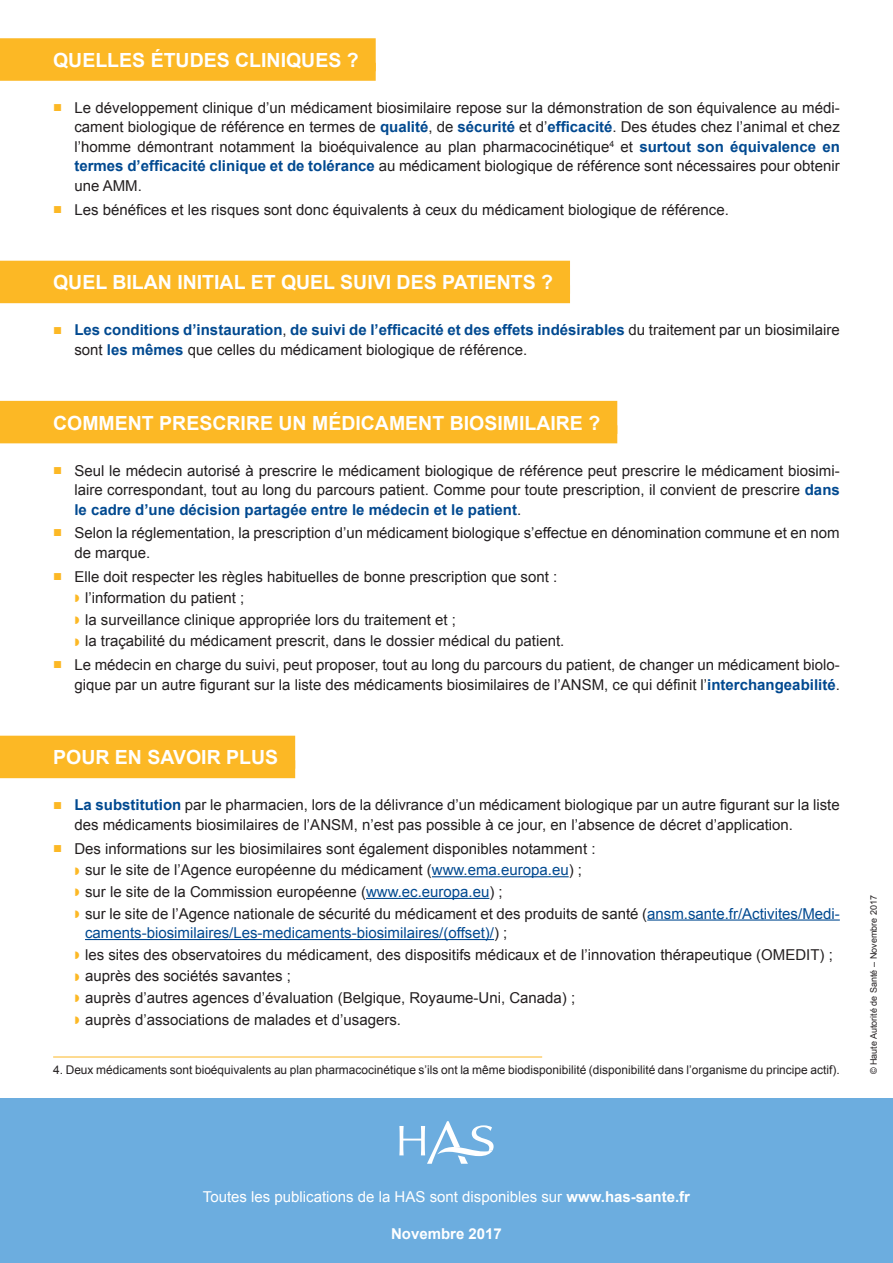
<style>
.page{position:relative;width:893px;height:1263px;background:#fff}
.page>*{position:absolute;margin:0;border:0;box-sizing:border-box;transform-origin:0 0}
.Rubrique{font:700 19.5px "Arial";color:#fff}
.t1{font:15px/19.5px "Arial";color:#231f20;text-align:justify}
.t2{font:15px/19.5px "Arial";color:#014990}
.t3{font:700 15px/19.5px "Arial";color:#014990}
.titre{font:15px "Arial";color:#fff}
.titre-2{font:700 15px "Arial";color:#fff}
.note_bas_de_page{font:12px "Arial";color:#231f20}
.titre-3{font:9px "Arial";color:#231f20}
.s1{color:#fcb825}
.s2{font-weight:700;color:#014990}
.s3{font-weight:400;color:#fcb825}
.s4{font-weight:400;color:#231f20}
.s5{color:#014990}
.s6{color:#231f20}
.s7{font-weight:700}
</style>
<div class="page">
<div style="left:0;top:1098px;width:893px;height:165px;background:#6caddf"></div>
<svg style="left:399px;top:1121px;width:95px;height:43px"></svg>
<div style="left:0;top:38px;width:376px;height:33px;background:#fcb825"></div>
<div style="left:0;top:63px;width:376px;height:18px;background:#fcb825"></div>
<div style="left:0;top:401px;width:617px;height:33px;background:#fcb825"></div>
<div style="left:0;top:425px;width:617px;height:18px;background:#fcb825"></div>
<div style="left:0;top:736px;width:295px;height:33px;background:#fcb825"></div>
<div style="left:0;top:760px;width:295px;height:18px;background:#fcb825"></div>
<hr style="left:432px;top:876px;width:137px;height:1px;background:#014990">
<hr style="left:366px;top:898px;width:123px;height:1px;background:#014990">
<hr style="left:647px;top:919px;width:193px;height:1px;background:#014990">
<hr style="left:85px;top:939px;width:409px;height:1px;background:#014990">
<div style="left:0;top:261px;width:570px;height:33px;background:#fcb825"></div>
<div style="left:0;top:285px;width:570px;height:18px;background:#fcb825"></div>
<hr style="left:53px;top:1057px;width:489px;height:1px;background:#fcb825">
<p class="Rubrique" style="left:53px;top:47px;width:307px">QUELLES ÉTUDES CLINIQUES ?</p>
<p class="t1" style="left:74px;top:98px;width:767px;text-indent:-21px"><span class="s1">■</span> Le développement clinique d’un médicament biosimilaire repose sur la démonstration de son équivalence au médi&shy;cament biologique de référence en termes de <span class="s2">qualité</span>, de <span class="s2">sécurité</span> et d’<span class="s2">efficacité</span>. Des études chez l’animal et chez l’homme démontrant notamment la bioéquivalence au plan pharmacocinétique<sup>4</sup> et <span class="s2">surtout son équivalence en termes d’efficacité clinique et de tolérance</span> au médicament biologique de référence sont nécessaires pour obtenir une AMM.</p>
<p class="t1" style="left:53px;top:200px;width:677px"><span class="s1">■</span> Les bénéfices et les risques sont donc équivalents à ceux du médicament biologique de référence.</p>
<p class="Rubrique" style="left:53px;top:270px;width:501px">QUEL BILAN INITIAL ET QUEL SUIVI DES PATIENTS ?</p>
<p class="t3" style="left:74px;top:321px;width:767px;text-indent:-21px"><span class="s3">■</span> Les conditions d’instauration<span class="s4">,</span> de suivi de l’efficacité et des effets indésirables <span class="s4">du traitement par un biosimilaire sont</span> les mêmes <span class="s4">que celles du médicament biologique de référence.</span></p>
<p class="Rubrique" style="left:53px;top:410px;width:549px">COMMENT PRESCRIRE UN MÉDICAMENT BIOSIMILAIRE ?</p>
<p class="t1" style="left:74px;top:461px;width:767px;text-indent:-21px"><span class="s1">■</span> Seul le médecin autorisé à prescrire le médicament biologique de référence peut prescrire le médicament biosimi&shy;laire correspondant, tout au long du parcours patient. Comme pour toute prescription, il convient de prescrire <span class="s2">dans le cadre d’une décision partagée entre le médecin et le patient</span>.</p>
<p class="t1" style="left:74px;top:523px;width:767px;text-indent:-21px"><span class="s1">■</span> Selon la réglementation, la prescription d’un médicament biologique s’effectue en dénomination commune et en nom de marque.</p>
<p class="t1" style="left:53px;top:567px;width:506px"><span class="s1">■</span> Elle doit respecter les règles habituelles de bonne prescription que sont :</p>
<p class="t1" style="left:85px;top:588px;width:161px">l’information du patient ;</p>
<p class="t1" style="left:85px;top:610px;width:372px">la surveillance clinique appropriée lors du traitement et ;</p>
<p class="t1" style="left:85px;top:632px;width:481px">la traçabilité du médicament prescrit, dans le dossier médical du patient.</p>
<p class="t1" style="left:53px;top:655px;width:788px;text-align:right"><span class="s1">■</span> Le médecin en charge du suivi, peut proposer, tout au long du parcours du patient, de changer un médicament biolo&shy;gique par un autre figurant sur la liste des médicaments biosimilaires de l’ANSM, ce qui définit l’<span class="s2">interchangeabilité</span>.</p>
<p class="Rubrique" style="left:53px;top:744px;width:227px">POUR EN SAVOIR PLUS</p>
<p class="t1" style="left:74px;top:795px;width:767px;text-indent:-21px"><span class="s1">■</span> <span class="s2">La substitution</span> par le pharmacien, lors de la délivrance d’un médicament biologique par un autre figurant sur la liste des médicaments biosimilaires de l’ANSM, n’est pas possible à ce jour, en l’absence de décret d’application.</p>
<p class="t1" style="left:53px;top:839px;width:544px"><span class="s1">■</span> Des informations sur les biosimilaires sont également disponibles notamment :</p>
<p class="t1" style="left:85px;top:860px;width:498px">sur le site de l’Agence européenne du médicament (<span class="s5">www.ema.europa.eu</span>) ;</p>
<p class="t1" style="left:85px;top:882px;width:419px">sur le site de la Commission européenne (<span class="s5">www.ec.europa.eu</span>) ;</p>
<p class="t2" style="left:85px;top:904px;width:756px"><span class="s6">sur le site de l’Agence nationale de sécurité du médicament et des produits de santé (</span>ansm.sante.fr/Activites/Medi&shy;caments-biosimilaires/Les-medicaments-biosimilaires/(offset)/<span class="s6">) ;</span></p>
<p class="t1" style="left:85px;top:945px;width:749px">les sites des observatoires du médicament, des dispositifs médicaux et de l’innovation thérapeutique (OMEDIT) ;</p>
<p class="t1" style="left:85px;top:966px;width:207px">auprès des sociétés savantes ;</p>
<p class="t1" style="left:85px;top:988px;width:492px">auprès d’autres agences d’évaluation (Belgique, Royaume-Uni, Canada) ;</p>
<p class="t1" style="left:85px;top:1010px;width:317px">auprès d’associations de malades et d’usagers.</p>
<p class="note_bas_de_page" style="left:53px;top:1062px;width:788px">4. Deux médicaments sont bioéquivalents au plan pharmacocinétique s’ils ont la même biodisponibilité (disponibilité dans l’organisme du principe actif).</p>
<p class="titre-3" style="left:868px;top:1074px;width:180px;rotate:-90deg">© Haute Autorité de Santé – Novembre 2017</p>
<p class="titre" style="left:203px;top:1187px;width:489px">Toutes les publications de la HAS sont disponibles sur <span class="s7">www.has-sante.fr</span></p>
<p class="titre-2" style="left:391px;top:1223px;width:112px">Novembre 2017</p>
</div>
